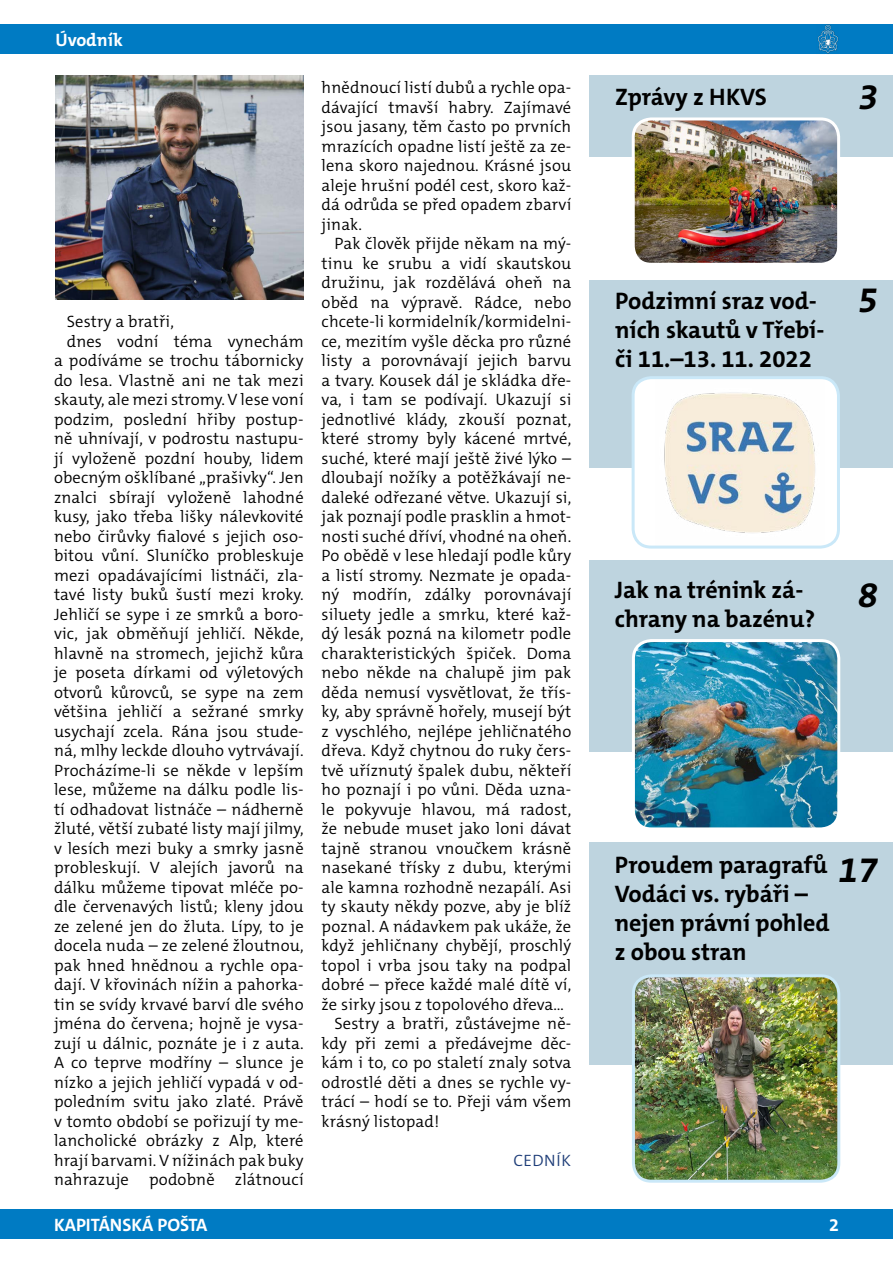
<style>
.page{position:relative;width:893px;height:1263px;background:#fff}
.page>*{position:absolute;margin:0;border:0;box-sizing:border-box;transform-origin:0 0}
.t1{font:700 36px "The Mix C5";color:#000}
.t2{font:700 24px/28.8px "The Mix C5";color:#000}
.t3{font:700 18px "The Mix C5";color:#fff}
.t4{font:300 16.5px/19.5px "The Mix C5";letter-spacing:.01em;color:#000;text-align:justify}
.t5{font:300 16.5px "The Mix C5";letter-spacing:.03em;color:#1e3d78}
.s1{font-family:"SKAUT";font-size:16.5px;color:#1d2343}
</style>
<div class="page">
<div style="left:0;top:1209px;width:893px;height:30px;background:#007bc3"></div>
<div style="left:0;top:24px;width:893px;height:30px;background:#007bc3"></div>
<img style="left:55px;top:75px;width:249px;height:225px">
<div style="left:590px;top:75px;width:303px;height:82px;background:#bed4df"></div>
<img style="left:633px;top:121px;width:203px;height:141px">
<div style="left:632px;top:117px;width:208px;height:149px;border:3px solid #fff;border-radius:18px"></div>
<svg style="left:818px;top:25px;width:20px;height:28px"></svg>
<div style="left:590px;top:280px;width:303px;height:188px;background:#bed4df"></div>
<div style="left:633px;top:378px;width:205px;height:169px;background:#fff;border-radius:18px"></div>
<img style="left:664px;top:392px;width:151px;height:141px">
<div style="left:632px;top:376px;width:208px;height:173px;border:3px solid #cae8f8;border-radius:18px"></div>
<div style="left:589px;top:560px;width:304px;height:192px;background:#bed4df"></div>
<img style="left:633px;top:641px;width:203px;height:185px">
<div style="left:632px;top:639px;width:208px;height:191px;border:3px solid #fff;border-radius:18px"></div>
<div style="left:589px;top:842px;width:304px;height:222px;background:#bed4df"></div>
<img style="left:636px;top:978px;width:203px;height:201px">
<div style="left:632px;top:974px;width:208px;height:209px;border:3px solid #cae8f8;border-radius:18px"></div>
<p class="t3" style="left:55px;top:28px;width:75px">Úvodn k<span class="s1">»</span></p>
<p class="t3" style="left:55px;top:28px;width:59px">záhlaví</p>
<p class="t4" style="left:67px;top:312px;width:109px">Sestry a bratři,</p>
<p class="t4" style="left:67px;top:331px;width:238px">dnes vodní téma vynechám</p>
<p class="t4" style="left:54px;top:351px;width:251px">a podíváme se trochu tábornicky</p>
<p class="t4" style="left:54px;top:370px;width:251px">do lesa. Vlastně ani ne tak mezi</p>
<p class="t4" style="left:54px;top:390px;width:251px">skauty, ale mezi stromy. V lese voní</p>
<p class="t4" style="left:54px;top:409px;width:251px">podzim, poslední hřiby postup-</p>
<p class="t4" style="left:54px;top:429px;width:251px">ně uhnívají, v podrostu nastupu-</p>
<p class="t4" style="left:54px;top:448px;width:251px">jí vyloženě pozdní houby, lidem</p>
<p class="t4" style="left:54px;top:468px;width:251px">obecným ošklíbané „prašivky“. Jen</p>
<p class="t4" style="left:54px;top:487px;width:251px">znalci sbírají vyloženě lahodné</p>
<p class="t4" style="left:54px;top:507px;width:251px">kusy, jako třeba lišky nálevkovité</p>
<p class="t4" style="left:54px;top:526px;width:251px">nebo čirůvky fialové s jejich oso-</p>
<p class="t4" style="left:54px;top:546px;width:251px">bitou vůní. Sluníčko probleskuje</p>
<p class="t4" style="left:54px;top:565px;width:251px">mezi opadávajícími listnáči, zla-</p>
<p class="t4" style="left:54px;top:585px;width:251px">tavé listy buků šustí mezi kroky.</p>
<p class="t4" style="left:54px;top:604px;width:251px">Jehličí se sype i ze smrků a boro-</p>
<p class="t4" style="left:54px;top:624px;width:251px">vic, jak obměňují jehličí. Někde,</p>
<p class="t4" style="left:54px;top:643px;width:251px">hlavně na stromech, jejichž kůra</p>
<p class="t4" style="left:54px;top:663px;width:251px">je poseta dírkami od výletových</p>
<p class="t4" style="left:54px;top:682px;width:251px">otvorů kůrovců, se sype na zem</p>
<p class="t4" style="left:54px;top:702px;width:251px">většina jehličí a sežrané smrky</p>
<p class="t4" style="left:54px;top:721px;width:251px">usychají zcela. Rána jsou stude-</p>
<p class="t4" style="left:54px;top:741px;width:251px">ná, mlhy leckde dlouho vytrvávají.</p>
<p class="t4" style="left:54px;top:760px;width:251px">Procházíme-li se někde v lepším</p>
<p class="t4" style="left:54px;top:780px;width:251px">lese, můžeme na dálku podle lis-</p>
<p class="t4" style="left:54px;top:799px;width:251px">tí odhadovat listnáče – nádherně</p>
<p class="t4" style="left:54px;top:819px;width:251px">žluté, větší zubaté listy mají jilmy,</p>
<p class="t4" style="left:54px;top:838px;width:251px">v lesích mezi buky a smrky jasně</p>
<p class="t4" style="left:54px;top:858px;width:251px">probleskují. V alejích javorů na</p>
<p class="t4" style="left:54px;top:877px;width:251px">dálku můžeme tipovat mléče po-</p>
<p class="t4" style="left:54px;top:897px;width:251px">dle červenavých listů; kleny jdou</p>
<p class="t4" style="left:54px;top:916px;width:251px">ze zelené jen do žluta. Lípy, to je</p>
<p class="t4" style="left:54px;top:936px;width:251px">docela nuda – ze zelené žloutnou,</p>
<p class="t4" style="left:54px;top:955px;width:251px">pak hned hnědnou a rychle opa-</p>
<p class="t4" style="left:54px;top:975px;width:251px">dají. V křovinách nížin a pahorka-</p>
<p class="t4" style="left:54px;top:994px;width:251px">tin se svídy krvavé barví dle svého</p>
<p class="t4" style="left:54px;top:1014px;width:251px">jména do červena; hojně je vysa-</p>
<p class="t4" style="left:54px;top:1033px;width:251px">zují u dálnic, poznáte je i z auta.</p>
<p class="t4" style="left:54px;top:1053px;width:251px">A co teprve modříny – slunce je</p>
<p class="t4" style="left:54px;top:1072px;width:251px">nízko a jejich jehličí vypadá v od-</p>
<p class="t4" style="left:54px;top:1092px;width:251px">poledním svitu jako zlaté. Právě</p>
<p class="t4" style="left:54px;top:1111px;width:251px">v tomto období se pořizují ty me-</p>
<p class="t4" style="left:54px;top:1131px;width:251px">lancholické obrázky z Alp, které</p>
<p class="t4" style="left:54px;top:1150px;width:251px">hrají barvami. V nížinách pak buky</p>
<p class="t4" style="left:54px;top:1170px;width:251px">nahrazuje podobně zlátnoucí</p>
<p class="t4" style="left:322px;top:78px;width:251px">hnědnoucí listí dubů a rychle opa&shy;dávající tmavší habry. Zajímavé jsou jasany, těm často po prvních mrazících opadne listí ještě za ze&shy;lena skoro najednou. Krásné jsou aleje hrušní podél cest, skoro kaž&shy;dá odrůda se před opadem zbarví jinak.</p>
<p class="t4" style="left:334px;top:234px;width:238px">Pak člověk přijde někam na mý-</p>
<p class="t4" style="left:322px;top:253px;width:251px">tinu ke srubu a vidí skautskou</p>
<p class="t4" style="left:322px;top:273px;width:251px">družinu, jak rozdělává oheň na</p>
<p class="t4" style="left:322px;top:292px;width:251px">oběd na výpravě. Rádce, nebo</p>
<p class="t4" style="left:322px;top:312px;width:251px">chcete-li kormidelník/kormidelni-</p>
<p class="t4" style="left:322px;top:331px;width:251px">ce, mezitím vyšle děcka pro různé</p>
<p class="t4" style="left:322px;top:351px;width:251px">listy a porovnávají jejich barvu</p>
<p class="t4" style="left:322px;top:370px;width:251px">a tvary. Kousek dál je skládka dře-</p>
<p class="t4" style="left:322px;top:390px;width:251px">va, i tam se podívají. Ukazují si</p>
<p class="t4" style="left:322px;top:409px;width:251px">jednotlivé klády, zkouší poznat,</p>
<p class="t4" style="left:322px;top:429px;width:251px">které stromy byly kácené mrtvé,</p>
<p class="t4" style="left:322px;top:448px;width:251px">suché, které mají ještě živé lýko –</p>
<p class="t4" style="left:322px;top:468px;width:251px">dloubají nožíky a potěžkávají ne-</p>
<p class="t4" style="left:322px;top:488px;width:251px">daleké odřezané větve. Ukazují si,</p>
<p class="t4" style="left:322px;top:507px;width:251px">jak poznají podle prasklin a hmot-</p>
<p class="t4" style="left:322px;top:527px;width:251px">nosti suché dříví, vhodné na oheň.</p>
<p class="t4" style="left:322px;top:546px;width:251px">Po obědě v lese hledají podle kůry</p>
<p class="t4" style="left:322px;top:566px;width:251px">a listí stromy. Nezmate je opada-</p>
<p class="t4" style="left:322px;top:585px;width:251px">ný modřín, zdálky porovnávají</p>
<p class="t4" style="left:322px;top:605px;width:251px">siluety jedle a smrku, které kaž-</p>
<p class="t4" style="left:322px;top:624px;width:251px">dý lesák pozná na kilometr podle</p>
<p class="t4" style="left:322px;top:644px;width:251px">charakteristických špiček. Doma</p>
<p class="t4" style="left:322px;top:663px;width:251px">nebo někde na chalupě jim pak</p>
<p class="t4" style="left:322px;top:683px;width:251px">děda nemusí vysvětlovat, že třís-</p>
<p class="t4" style="left:322px;top:702px;width:251px">ky, aby správně hořely, musejí být</p>
<p class="t4" style="left:322px;top:722px;width:251px">z vyschlého, nejlépe jehličnatého</p>
<p class="t4" style="left:322px;top:741px;width:251px">dřeva. Když chytnou do ruky čers-</p>
<p class="t4" style="left:322px;top:761px;width:251px">tvě uříznutý špalek dubu, někteří</p>
<p class="t4" style="left:322px;top:780px;width:251px">ho poznají i po vůni. Děda uzna-</p>
<p class="t4" style="left:322px;top:800px;width:251px">le pokyvuje hlavou, má radost,</p>
<p class="t4" style="left:322px;top:819px;width:251px">že nebude muset jako loni dávat</p>
<p class="t4" style="left:322px;top:839px;width:251px">tajně stranou vnoučkem krásně</p>
<p class="t4" style="left:322px;top:858px;width:251px">nasekané třísky z dubu, kterými</p>
<p class="t4" style="left:322px;top:878px;width:251px">ale kamna rozhodně nezapálí. Asi</p>
<p class="t4" style="left:322px;top:897px;width:251px">ty skauty někdy pozve, aby je blíž</p>
<p class="t4" style="left:322px;top:917px;width:251px">poznal. A nádavkem pak ukáže, že</p>
<p class="t4" style="left:322px;top:936px;width:251px">když jehličnany chybějí, proschlý</p>
<p class="t4" style="left:322px;top:956px;width:251px">topol i vrba jsou taky na podpal</p>
<p class="t4" style="left:322px;top:975px;width:251px">dobré – přece každé malé dítě ví,</p>
<p class="t4" style="left:322px;top:995px;width:244px">že sirky jsou z topolového dřeva...</p>
<p class="t4" style="left:334px;top:1014px;width:238px">Sestry a bratři, zůstávejme ně-</p>
<p class="t4" style="left:322px;top:1034px;width:251px">kdy při zemi a předávejme děc-</p>
<p class="t4" style="left:322px;top:1053px;width:251px">kám i to, co po staletí znaly sotva</p>
<p class="t4" style="left:322px;top:1073px;width:251px">odrostlé děti a dnes se rychle vy-</p>
<p class="t4" style="left:322px;top:1092px;width:251px">trácí – hodí se to. Přeji vám všem</p>
<p class="t4" style="left:322px;top:1112px;width:119px">krásný listopad!</p>
<p class="t5" style="left:513px;top:1150px;width:59px">CEDNÍK</p>
<h2 class="t2" style="left:615px;top:82px;width:153px">Zprávy z HKVS</h2>
<h1 class="t1" style="left:857px;top:74px;width:28px">3</h1>
<h2 class="t2" style="left:615px;top:287px;width:211px">Podzimní sraz vod&shy;ních skautů v Třebí&shy;či 11.–13. 11. 2022</h2>
<h1 class="t1" style="left:857px;top:277px;width:28px">5</h1>
<h2 class="t2" style="left:615px;top:576px;width:202px">Jak na trénink zá&shy;chrany na bazénu?</h2>
<h1 class="t1" style="left:857px;top:572px;width:28px">8</h1>
<h2 class="t2" style="left:615px;top:851px;width:216px">Proudem paragrafů<br>Vodáci vs. rybáři – nejen právní pohled z obou stran</h2>
<h1 class="t1" style="left:837px;top:847px;width:48px">17</h1>
<p class="t3" style="left:54px;top:1213px;width:155px">KAPITÁNSKÁ POŠTA</p>
<p class="t3" style="left:829px;top:1213px;width:11px">2</p>
</div>
